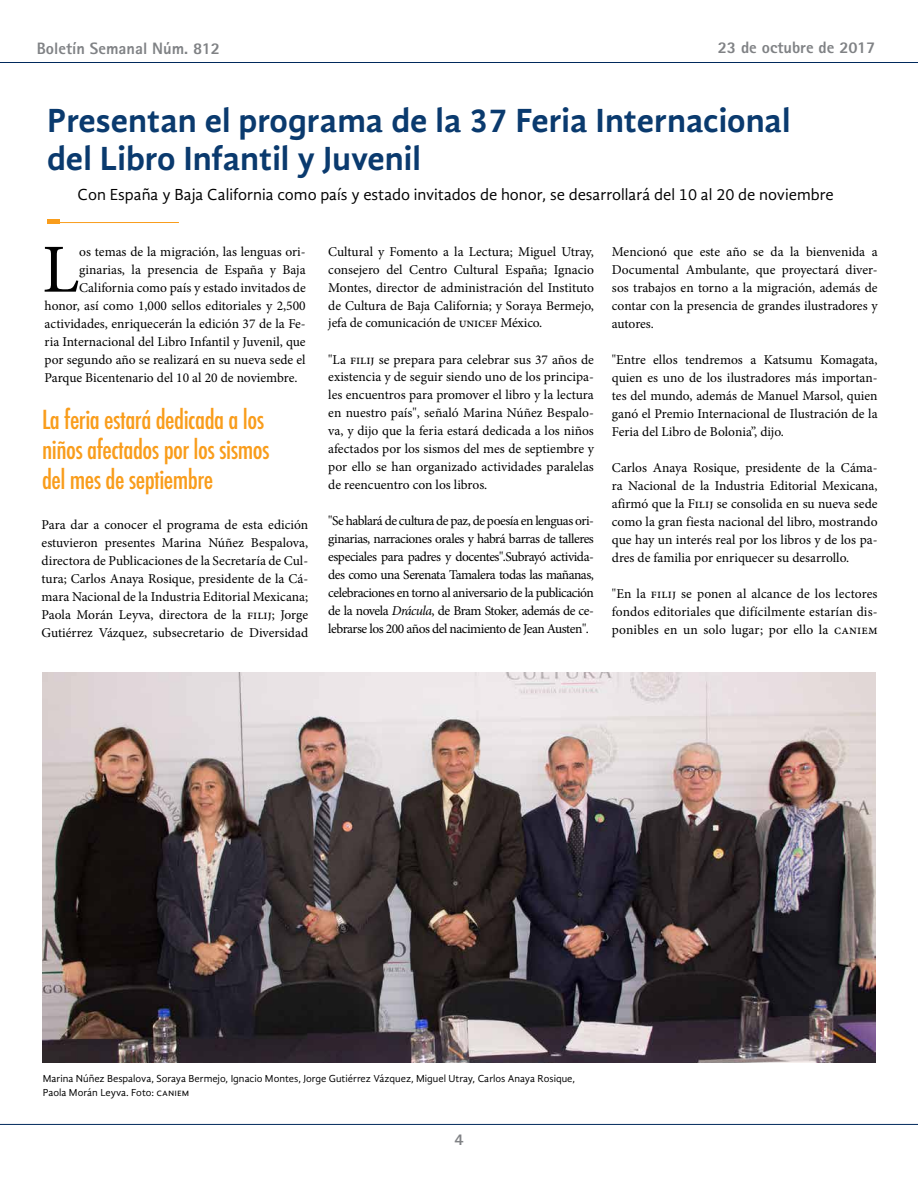
<style>
.page{position:relative;width:918px;height:1188px;background:#fff}
.page>*{position:absolute;margin:0;border:0;box-sizing:border-box;transform-origin:0 0}
.t1{font:68.85px "Minion Pro";color:#000}
.t2{font:700 34.5px/37.5px "Gandhi Sans";color:#0a3a6e}
.t3{font:500 condensed 25.5px/30px "Futura";letter-spacing:-.02em;color:#f99d1c}
.t4{font:16.5px "Gandhi Sans";color:#000}
.t5{font:800 16.5px "Rotis Sans Serif";color:#808285}
.t6{font:13.5px/18px "Minion Pro";letter-spacing:-.01em;color:#000;text-align:justify}
.t7{font:10.5px/13.5px "Gandhi Sans";color:#000}
.s1{font-style:italic}
</style>
<div class="page">
<hr style="left:0;top:62px;width:918px;height:1px;background:#00295c">
<hr style="left:0;top:1124px;width:918px;height:1px;background:#00295c">
<img style="left:43px;top:672px;width:832px;height:391px">
<hr style="left:47px;top:222px;width:132px;height:1px;background:#f99d1c">
<hr style="left:47px;top:219px;width:12px;height:4px;background:#f99d1c">
<p class="t5" style="left:37px;top:38px;width:185px">Boletín Semanal Núm. 812</p>
<p class="t5" style="left:718px;top:37px;width:159px">23 de octubre de 2017</p>
<h2 class="t2" style="left:47px;top:102px;width:745px">Presentan el programa de la 37 Feria Internacional del Libro Infantil y Juvenil</h2>
<p class="t4" style="left:78px;top:186px;width:758px">Con España y Baja California como país y estado invitados de honor, se desarrollará del 10 al 20 de noviembre</p>
<h1 class="t1" style="left:42px;top:224px;width:39px">L</h1>
<p class="t6" style="left:79px;top:242px;width:228px">os temas de la migración, las lenguas ori-</p>
<p class="t6" style="left:79px;top:260px;width:228px">ginarias, la presencia de España y Baja</p>
<p class="t6" style="left:79px;top:278px;width:228px">California como país y estado invitados de</p>
<p class="t6" style="left:45px;top:296px;width:263px">honor, así como 1,000 sellos editoriales y 2,500</p>
<p class="t6" style="left:45px;top:314px;width:263px">actividades, enriquecerán la edición 37 de la Fe-</p>
<p class="t6" style="left:45px;top:332px;width:263px">ria Internacional del Libro Infantil y Juvenil, que</p>
<p class="t6" style="left:45px;top:350px;width:263px">por segundo año se realizará en su nueva sede el</p>
<p class="t6" style="left:45px;top:368px;width:254px">Parque Bicentenario del 10 al 20 de noviembre.</p>
<h3 class="t3" style="left:42px;top:405px;width:229px">La feria estará dedicada a los niños afectados por los sismos del mes de septiembre</h3>
<p class="t6" style="left:42px;top:515px;width:268px">Para dar a conocer el programa de esta edición estuvieron presentes Marina Núñez Bespalova, directora de Publicaciones de la Secretaría de Cul&shy;tura; Carlos Anaya Rosique, presidente de la Cá&shy;mara Nacional de la Industria Editorial Mexicana; Paola Morán Leyva, directora de la filij; Jorge Gutiérrez Vázquez, subsecretario de Diversidad</p>
<p class="t6" style="left:328px;top:242px;width:267px">Cultural y Fomento a la Lectura; Miguel Utray, consejero del Centro Cultural España; Ignacio Montes, director de administración del Instituto de Cultura de Baja California; y Soraya Bermejo, jefa de comunicación de unicef México.</p>
<p class="t6" style="left:328px;top:350px;width:267px">"La filij se prepara para celebrar sus 37 años de existencia y de seguir siendo uno de los principa&shy;les encuentros para promover el libro y la lectura en nuestro país", señaló Marina Núñez Bespalo&shy;va, y dijo que la feria estará dedicada a los niños afectados por los sismos del mes de septiembre y por ello se han organizado actividades paralelas de reencuentro con los libros.</p>
<p class="t6" style="left:328px;top:512px;width:267px">"Se hablará de cultura de paz, de poesía en lenguas ori&shy;ginarias, narraciones orales y habrá barras de talleres especiales para padres y docentes".Subrayó activida&shy;des como una Serenata Tamalera todas las mañanas, celebraciones en torno al aniversario de la publicación de la novela <span class="s1">Drácula</span>, de Bram Stoker, además de ce&shy;lebrarse los 200 años del nacimiento de Jean Austen".</p>
<p class="t6" style="left:612px;top:242px;width:267px">Mencionó que este año se da la bienvenida a Documental Ambulante, que proyectará diver&shy;sos trabajos en torno a la migración, además de contar con la presencia de grandes ilustradores y autores.</p>
<p class="t6" style="left:612px;top:350px;width:267px">"Entre ellos tendremos a Katsumu Komagata, quien es uno de los ilustradores más importan&shy;tes del mundo, además de Manuel Marsol, quien ganó el Premio Internacional de Ilustración de la Feria del Libro de Bolonia”, dijo.</p>
<p class="t6" style="left:612px;top:458px;width:267px">Carlos Anaya Rosique, presidente de la Cáma&shy;ra Nacional de la Industria Editorial Mexicana, afirmó que la Filij se consolida en su nueva sede como la gran fiesta nacional del libro, mostrando que hay un interés real por los libros y de los pa&shy;dres de familia por enriquecer su desarrollo.</p>
<p class="t6" style="left:612px;top:584px;width:267px">"En la filij se ponen al alcance de los lectores fondos editoriales que difícilmente estarían dis&shy;ponibles en un solo lugar; por ello la caniem</p>
<p class="t7" style="left:43px;top:1072px;width:534px">Marina Núñez Bespalova, Soraya Bermejo, Ignacio Montes, Jorge Gutiérrez Vázquez, Miguel Utray, Carlos Anaya Rosique,<br>Paola Morán Leyva. Foto: caniem</p>
<p class="t5" style="left:455px;top:1129px;width:11px">4</p>
</div>
